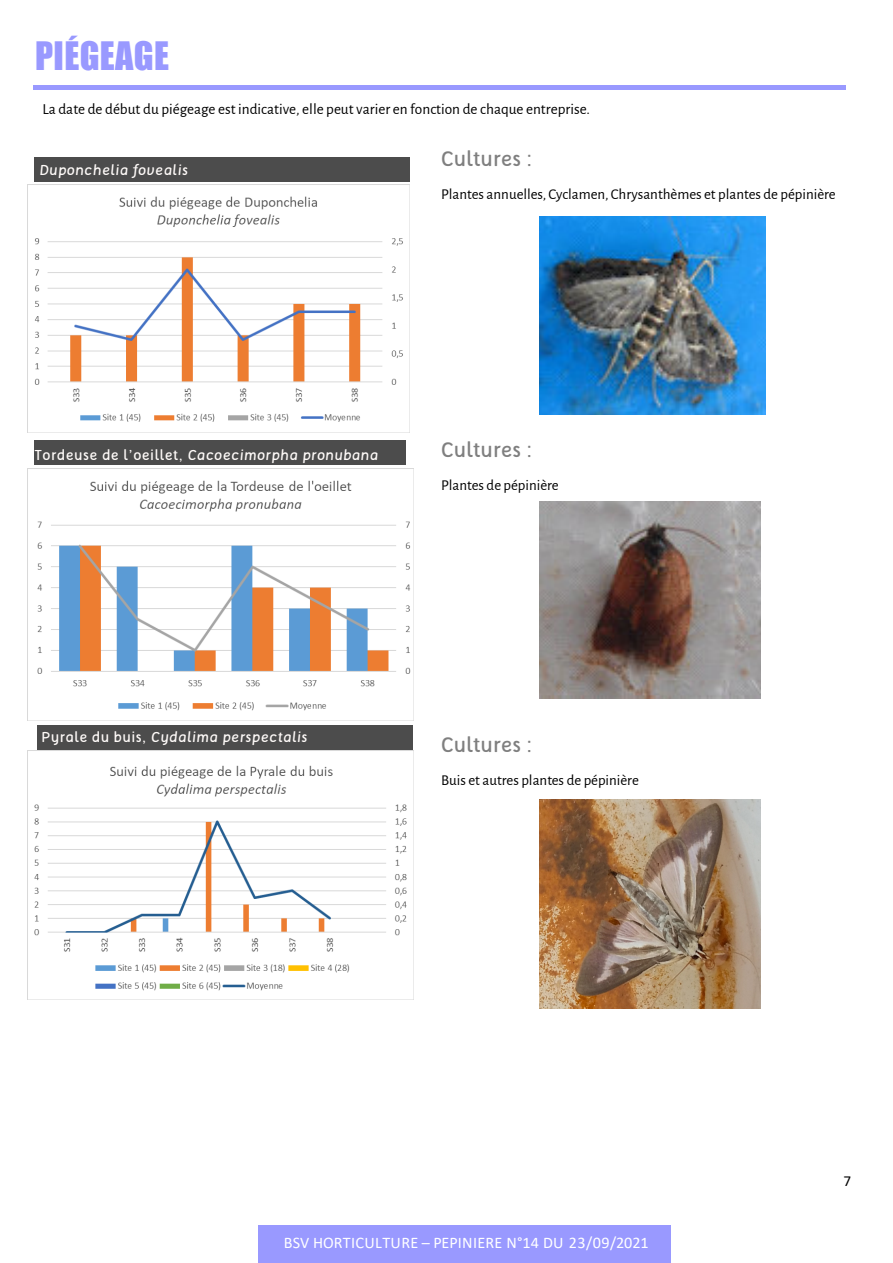
<style>
.page{position:relative;width:893px;height:1263px;background:#fff}
.page>*{position:absolute;margin:0;border:0;box-sizing:border-box;transform-origin:0 0}
.t1{font:36px "Impact";letter-spacing:.01em;color:#99f}
.t2{font:21px "Tellural";color:#7f7f7f}
.t3{font:16.2px "Calibri";letter-spacing:.01em;color:#fff}
.t4{font:15.3px "Alegreya Sans";color:#000}
.t5{font:15.3px "Calibri";color:#000}
.t6{font:15px "Alegreya Sans";color:#000}
.t7{font:italic 14.4px "Tellural";letter-spacing:.03em;color:#fffbf9}
.s1{font-style:normal}
</style>
<div class="page">
<div style="left:258px;top:1225px;width:412px;height:38px;background:#99f"></div>
<div style="left:35px;top:158px;width:375px;height:24px;background:#4c4c4c"></div>
<div style="left:37px;top:725px;width:376px;height:24px;background:#4c4c4c"></div>
<div style="left:35px;top:440px;width:371px;height:24px;background:#4c4c4c"></div>
<img style="left:539px;top:216px;width:226px;height:198px">
<img style="left:539px;top:501px;width:221px;height:197px">
<img style="left:539px;top:799px;width:221px;height:209px">
<hr style="left:33px;top:86px;width:813px;height:4px;background:#99f">
<img style="left:27px;top:751px;width:380px;height:248px">
<img style="left:27px;top:468px;width:386px;height:252px">
<img style="left:27px;top:185px;width:376px;height:247px">
<h1 class="t1" style="left:35px;top:42px;width:135px">PIÉGEAGE</h1>
<p class="t4" style="left:42px;top:102px;width:549px">La date de début du piégeage est indicative, elle peut varier en fonction de chaque entreprise.</p>
<p class="t7" style="left:39px;top:164px;width:150px">Duponchelia fovealis</p>
<h2 class="t2" style="left:441px;top:150px;width:93px">Cultures :</h2>
<p class="t6" style="left:441px;top:187px;width:396px">Plantes annuelles, Cyclamen, Chrysanthèmes et plantes de pépinière</p>
<p class="t7" style="left:35px;top:449px;width:345px"><span class="s1">Tordeuse de l’oeillet,</span> Cacoecimorpha pronubana</p>
<h2 class="t2" style="left:441px;top:441px;width:93px">Cultures :</h2>
<p class="t6" style="left:441px;top:478px;width:119px">Plantes de pépinière</p>
<p class="t7" style="left:42px;top:731px;width:267px"><span class="s1">Pyrale du buis,</span> Cydalima perspectalis</p>
<h2 class="t2" style="left:441px;top:736px;width:93px">Cultures :</h2>
<p class="t6" style="left:441px;top:772px;width:199px">Buis et autres plantes de pépinière</p>
<p class="t3" style="left:284px;top:1235px;width:366px">BSV HORTICULTURE – PEPINIERE N°14 DU 23/09/2021</p>
<p class="t5" style="left:843px;top:1174px;width:9px">7</p>
</div>
